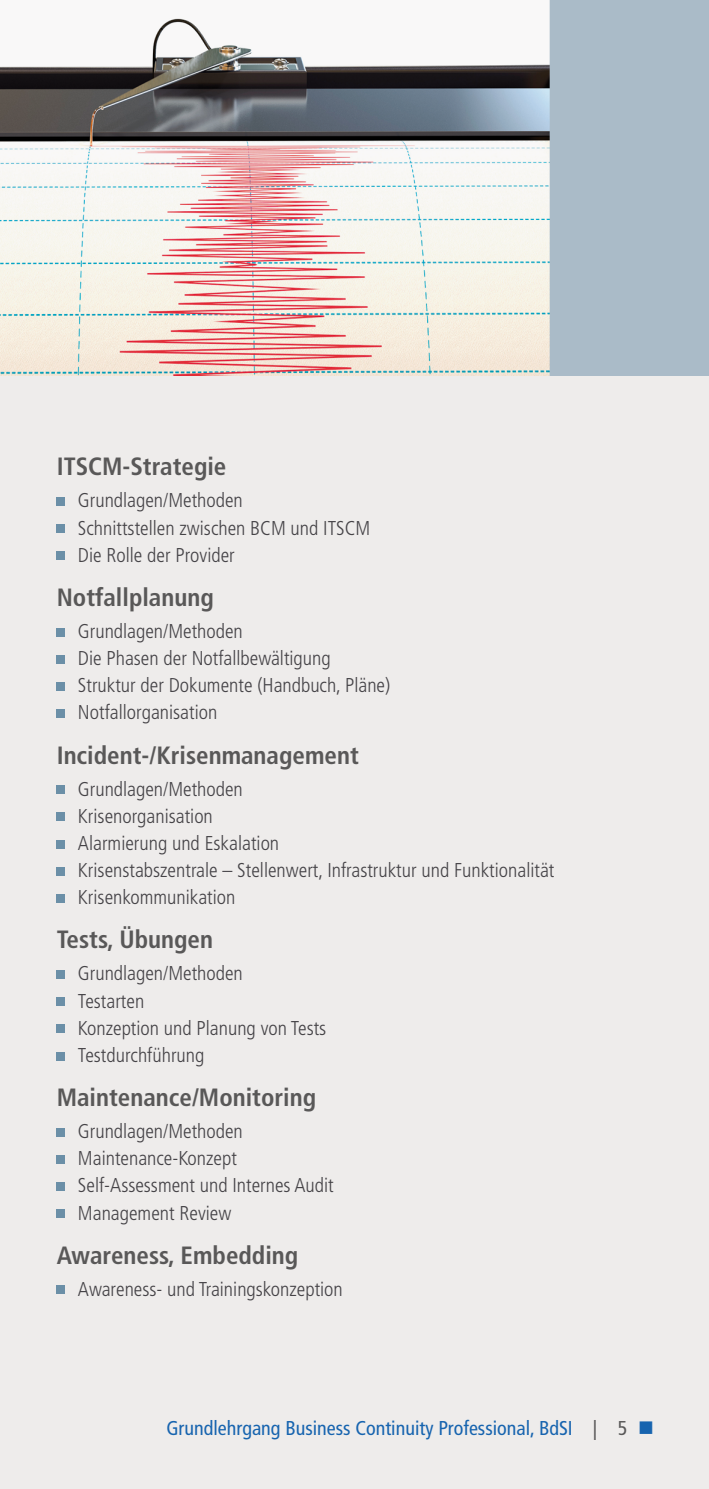
<style>
.page{position:relative;width:709px;height:1489px;background:#fff}
.page>*{position:absolute;margin:0;border:0;box-sizing:border-box;transform-origin:0 0}
.t1{font:700 condensed 25px "Frutiger LT Std";color:#595858}
.t2{font:300 condensed 20px/27.2px "Frutiger LT Std";color:#454347}
.t3{font:condensed 20px "Frutiger LT Std";color:#1764af}
.s1{color:#595858}
</style>
<div class="page">
<div style="left:0;top:0;width:709px;height:1488px;background:#eeeceb"></div>
<img style="left:0;top:0;width:709px;height:376px">
<div style="left:57px;top:497px;width:8px;height:8px;background:#6b8fa7"></div>
<div style="left:57px;top:524px;width:8px;height:9px;background:#6b8fa7"></div>
<div style="left:57px;top:551px;width:8px;height:9px;background:#6b8fa7"></div>
<div style="left:57px;top:628px;width:8px;height:8px;background:#6b8fa7"></div>
<div style="left:57px;top:655px;width:8px;height:8px;background:#6b8fa7"></div>
<div style="left:57px;top:682px;width:8px;height:8px;background:#6b8fa7"></div>
<div style="left:57px;top:709px;width:8px;height:8px;background:#6b8fa7"></div>
<div style="left:57px;top:785px;width:8px;height:8px;background:#6b8fa7"></div>
<div style="left:57px;top:812px;width:8px;height:9px;background:#6b8fa7"></div>
<div style="left:57px;top:840px;width:8px;height:8px;background:#6b8fa7"></div>
<div style="left:57px;top:867px;width:8px;height:8px;background:#6b8fa7"></div>
<div style="left:57px;top:894px;width:8px;height:8px;background:#6b8fa7"></div>
<div style="left:57px;top:970px;width:8px;height:8px;background:#6b8fa7"></div>
<div style="left:57px;top:997px;width:8px;height:8px;background:#6b8fa7"></div>
<div style="left:57px;top:1024px;width:8px;height:8px;background:#6b8fa7"></div>
<div style="left:57px;top:1051px;width:8px;height:9px;background:#6b8fa7"></div>
<div style="left:57px;top:1128px;width:8px;height:8px;background:#6b8fa7"></div>
<div style="left:57px;top:1155px;width:8px;height:8px;background:#6b8fa7"></div>
<div style="left:57px;top:1182px;width:8px;height:8px;background:#6b8fa7"></div>
<div style="left:57px;top:1209px;width:8px;height:8px;background:#6b8fa7"></div>
<div style="left:57px;top:1285px;width:8px;height:8px;background:#6b8fa7"></div>
<p class="t1" style="left:57px;top:452px;width:171px">ITSCM-Strategie</p>
<p class="t2" style="left:78px;top:487px;width:294px">Grundlagen/Methoden<br>Schnittstellen zwischen BCM und ITSCM<br>Die Rolle der Provider</p>
<p class="t1" style="left:57px;top:582px;width:159px">Notfallplanung</p>
<p class="t2" style="left:78px;top:617px;width:314px">Grundlagen/Methoden<br>Die Phasen der Notfallbewältigung<br>Struktur der Dokumente (Handbuch, Pläne)<br>Notfallorganisation</p>
<p class="t1" style="left:57px;top:740px;width:303px">Incident-/Krisenmanagement</p>
<p class="t2" style="left:78px;top:775px;width:478px">Grundlagen/Methoden<br>Krisenorganisation<br>Alarmierung und Eskalation<br>Krisenstabszentrale – Stellenwert, Infrastruktur und Funktionalität Krisenkommunikation</p>
<p class="t1" style="left:57px;top:924px;width:158px">Tests, Übungen</p>
<p class="t2" style="left:78px;top:960px;width:250px">Grundlagen/Methoden<br>Testarten<br>Konzeption und Planung von Tests<br>Testdurchführung</p>
<p class="t1" style="left:57px;top:1082px;width:261px">Maintenance/Monitoring</p>
<p class="t2" style="left:78px;top:1117px;width:257px">Grundlagen/Methoden<br>Maintenance-Konzept<br>Self-Assessment und Internes Audit<br>Management Review</p>
<p class="t1" style="left:57px;top:1240px;width:243px">Awareness, Embedding</p>
<p class="t2" style="left:78px;top:1275px;width:266px">Awareness- und Trainingskonzeption</p>
<p class="t3" style="left:166px;top:1415px;width:487px">Grundlehrgang Business Continuity Professional, BdSI <span class="s1">| 5</span> ■</p>
</div>
